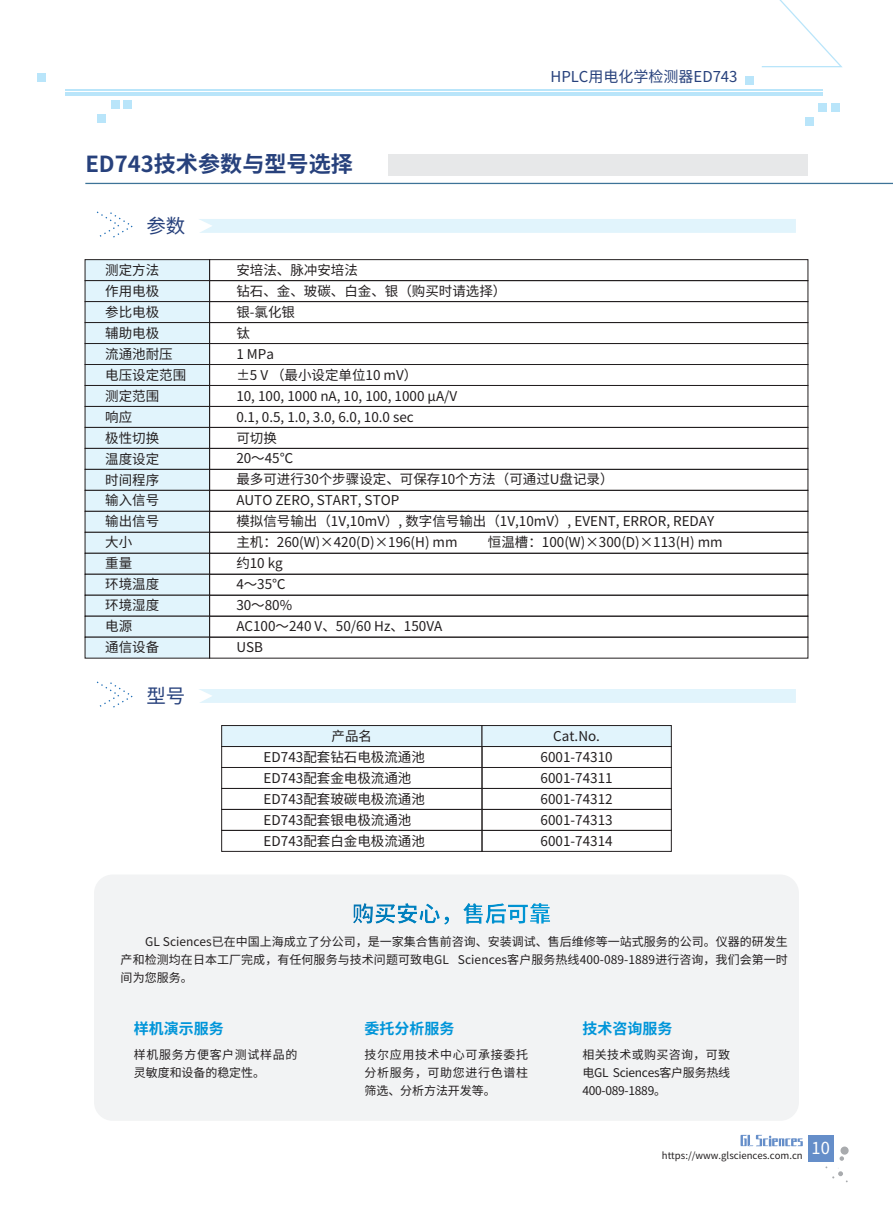
<style>
.page{position:relative;width:893px;height:1212px;background:#fff}
.page>*{position:absolute;margin:0;border:0;box-sizing:border-box;transform-origin:0 0}
.t1{font:700 22.05px "Source Han Sans SC";color:#27417c}
.t2{font:19.5px "Source Han Sans SC";color:#27417c}
.t3{font:700 15px "Source Han Sans SC";color:#0095d9}
.t4{font:15px "Source Han Sans SC";color:#27417c}
.t5{font:13.5px/21px "Source Han Sans SC";color:#231f20}
.t6{font:12px/18px "Source Han Sans SC";letter-spacing:.005em;color:#231f20;text-align:justify}
.t7{font:12px/18px "Source Han Sans SC";letter-spacing:.05em;color:#231f20}
.t8{font:9.6px "Source Han Sans SC";color:#231f20}
</style>
<div class="page">
<div style="left:389px;top:154px;width:419px;height:21px;background:#e7e8e9"></div>
<hr style="left:85px;top:183px;width:808px;height:1px;background:#3d7398">
<svg style="left:823px;top:1141px;width:25px;height:41px"></svg>
<div style="left:199px;top:219px;width:597px;height:14px;background:#e1f4fc"></div>
<svg style="left:96px;top:211px;width:37px;height:27px"></svg>
<div style="left:199px;top:689px;width:597px;height:14px;background:#e1f4fc"></div>
<svg style="left:96px;top:681px;width:37px;height:27px"></svg>
<div style="left:85px;top:259px;width:125px;height:22px;background:#e1f4fc;border:1px solid #231f20"></div>
<div style="left:85px;top:280px;width:125px;height:22px;background:#e1f4fc;border:1px solid #231f20"></div>
<div style="left:85px;top:301px;width:125px;height:22px;background:#e1f4fc;border:1px solid #231f20"></div>
<div style="left:85px;top:322px;width:125px;height:22px;background:#e1f4fc;border:1px solid #231f20"></div>
<div style="left:85px;top:343px;width:125px;height:22px;background:#e1f4fc;border:1px solid #231f20"></div>
<div style="left:85px;top:364px;width:125px;height:22px;background:#e1f4fc;border:1px solid #231f20"></div>
<div style="left:85px;top:385px;width:125px;height:22px;background:#e1f4fc;border:1px solid #231f20"></div>
<div style="left:85px;top:406px;width:125px;height:22px;background:#e1f4fc;border:1px solid #231f20"></div>
<div style="left:85px;top:427px;width:125px;height:22px;background:#e1f4fc;border:1px solid #231f20"></div>
<div style="left:85px;top:448px;width:125px;height:22px;background:#e1f4fc;border:1px solid #231f20"></div>
<div style="left:85px;top:469px;width:125px;height:22px;background:#e1f4fc;border:1px solid #231f20"></div>
<div style="left:85px;top:490px;width:125px;height:22px;background:#e1f4fc;border:1px solid #231f20"></div>
<div style="left:85px;top:511px;width:125px;height:22px;background:#e1f4fc;border:1px solid #231f20"></div>
<div style="left:85px;top:532px;width:125px;height:22px;background:#e1f4fc;border:1px solid #231f20"></div>
<div style="left:85px;top:553px;width:125px;height:22px;background:#e1f4fc;border:1px solid #231f20"></div>
<div style="left:85px;top:574px;width:125px;height:22px;background:#e1f4fc;border:1px solid #231f20"></div>
<div style="left:85px;top:595px;width:125px;height:22px;background:#e1f4fc;border:1px solid #231f20"></div>
<div style="left:85px;top:616px;width:125px;height:22px;background:#e1f4fc;border:1px solid #231f20"></div>
<div style="left:85px;top:637px;width:125px;height:21px;background:#e1f4fc"></div>
<div style="left:209px;top:259px;width:599px;height:22px;border:1px solid #231f20"></div>
<div style="left:209px;top:280px;width:599px;height:22px;border:1px solid #231f20"></div>
<div style="left:209px;top:301px;width:599px;height:22px;border:1px solid #231f20"></div>
<div style="left:209px;top:322px;width:599px;height:22px;border:1px solid #231f20"></div>
<div style="left:209px;top:343px;width:599px;height:22px;border:1px solid #231f20"></div>
<div style="left:209px;top:364px;width:599px;height:22px;border:1px solid #231f20"></div>
<div style="left:209px;top:385px;width:599px;height:22px;border:1px solid #231f20"></div>
<div style="left:209px;top:406px;width:599px;height:22px;border:1px solid #231f20"></div>
<div style="left:209px;top:427px;width:599px;height:22px;border:1px solid #231f20"></div>
<div style="left:209px;top:448px;width:599px;height:22px;border:1px solid #231f20"></div>
<div style="left:209px;top:469px;width:599px;height:22px;border:1px solid #231f20"></div>
<div style="left:209px;top:490px;width:599px;height:22px;border:1px solid #231f20"></div>
<div style="left:209px;top:511px;width:599px;height:22px;border:1px solid #231f20"></div>
<div style="left:209px;top:532px;width:599px;height:22px;border:1px solid #231f20"></div>
<div style="left:209px;top:553px;width:599px;height:22px;border:1px solid #231f20"></div>
<div style="left:209px;top:574px;width:599px;height:22px;border:1px solid #231f20"></div>
<div style="left:209px;top:595px;width:599px;height:22px;border:1px solid #231f20"></div>
<div style="left:209px;top:616px;width:599px;height:22px;border:1px solid #231f20"></div>
<div style="left:209px;top:637px;width:599px;height:21px;border:1px solid #231f20"></div>
<div style="left:221px;top:725px;width:261px;height:22px;background:#e1f4fc;border:1px solid #231f20"></div>
<div style="left:221px;top:746px;width:261px;height:22px;border:1px solid #231f20"></div>
<div style="left:221px;top:767px;width:261px;height:22px;border:1px solid #231f20"></div>
<div style="left:221px;top:788px;width:261px;height:22px;border:1px solid #231f20"></div>
<div style="left:221px;top:809px;width:261px;height:22px;border:1px solid #231f20"></div>
<div style="left:221px;top:830px;width:261px;height:22px;border:1px solid #231f20"></div>
<div style="left:482px;top:725px;width:190px;height:22px;background:#e1f4fc;border:1px solid #231f20"></div>
<div style="left:482px;top:746px;width:190px;height:22px;border:1px solid #231f20"></div>
<div style="left:482px;top:767px;width:190px;height:22px;border:1px solid #231f20"></div>
<div style="left:482px;top:788px;width:190px;height:22px;border:1px solid #231f20"></div>
<div style="left:482px;top:809px;width:190px;height:22px;border:1px solid #231f20"></div>
<div style="left:482px;top:830px;width:190px;height:22px;border:1px solid #231f20"></div>
<div style="left:94px;top:874px;width:705px;height:247px;background:#f2f3f4;border-radius:19px"></div>
<svg style="left:762px;top:0;width:80px;height:67px"></svg>
<hr style="left:65px;top:90px;width:758px;height:1px;background:#b9e5fa">
<hr style="left:65px;top:92px;width:758px;height:1px;background:#b9e5fa">
<hr style="left:65px;top:94px;width:758px;height:1px;background:#b9e5fa">
<div style="left:123px;top:100px;width:8px;height:9px;background:#b9e5fa"></div>
<div style="left:111px;top:100px;width:8px;height:9px;background:#b9e5fa"></div>
<div style="left:97px;top:114px;width:9px;height:8px;background:#b9e5fa"></div>
<div style="left:37px;top:73px;width:9px;height:9px;background:#b9e5fa"></div>
<div style="left:831px;top:103px;width:8px;height:9px;background:#b9e5fa"></div>
<div style="left:819px;top:103px;width:8px;height:9px;background:#b9e5fa"></div>
<div style="left:805px;top:117px;width:8px;height:9px;background:#b9e5fa"></div>
<div style="left:745px;top:77px;width:9px;height:8px;background:#b9e5fa"></div>
<div style="left:808px;top:1135px;width:25px;height:26px;background:#658ec9"></div>
<svg style="left:740px;top:1135px;width:63px;height:11px"></svg>
<svg style="left:353px;top:903px;width:96px;height:22px"></svg>
<svg style="left:463px;top:903px;width:87px;height:21px"></svg>
<h1 class="t1" style="left:85px;top:152px;width:269px">ED743技术参数与型号选择</h1>
<h2 class="t2" style="left:146px;top:215px;width:41px">参数</h2>
<p class="t4" style="left:550px;top:68px;width:189px">HPLC用电化学检测器ED743</p>
<p class="t5" style="left:105px;top:260px;width:83px">测定方法<br>作用电极<br>参比电极<br>辅助电极<br>流通池耐压电压设定范围测定范围<br>响应<br>极性切换<br>温度设定<br>时间程序<br>输入信号<br>输出信号<br>大小<br>重量<br>环境温度<br>环境湿度<br>电源<br>通信设备</p>
<p class="t5" style="left:236px;top:260px;width:479px">安培法、脉冲安培法<br>钻石、金、玻碳、白金、银（购买时请选择）<br>银-氯化银<br>钛<br>1 MPa<br>±5 V （最小设定单位10 mV）<br>10, 100, 1000 nA, 10, 100, 1000 μA/V<br>0.1, 0.5, 1.0, 3.0, 6.0, 10.0 sec<br>可切换<br>20～45℃<br>最多可进行30个步骤设定、可保存10个方法（可通过U盘记录）<br>AUTO ZERO, START, STOP<br>模拟信号输出（1V,10mV）, 数字信号输出（1V,10mV）, EVENT, ERROR, REDAY主机：260(W)×420(D)×196(H) mm</p>
<p class="t5" style="left:488px;top:532px;width:236px">恒温槽：100(W)×300(D)×113(H) mm</p>
<p class="t5" style="left:236px;top:553px;width:207px">约10 kg<br>4～35℃<br>30～80%<br>AC100～240 V、50/60 Hz、150VA<br>USB</p>
<h2 class="t2" style="left:146px;top:685px;width:41px">型号</h2>
<p class="t5" style="left:332px;top:725px;width:42px">产品名</p>
<p class="t5" style="left:553px;top:726px;width:48px">Cat.No.</p>
<p class="t5" style="left:264px;top:747px;width:163px">ED743配套钻石电极流通池<br>ED743配套金电极流通池<br>ED743配套玻碳电极流通池<br>ED743配套银电极流通池<br>ED743配套白金电极流通池</p>
<p class="t5" style="left:541px;top:747px;width:74px;text-align:justify">6001-74310<br>6001-74311<br>6001-74312<br>6001-74313<br>6001-74314</p>
<p class="t6" style="left:121px;top:932px;width:669px;text-indent:25px">GL Sciences已在中国上海成立了分公司，是一家集合售前咨询、安装调试、售后维修等一站式服务的公司。仪器的研发生产和检测均在日本工厂完成，有任何服务与技术问题可致电GL Sciences客户服务热线400-089-1889进行咨询，我们会第一时间为您服务。</p>
<p class="t3" style="left:134px;top:1020px;width:92px">样机演示服务</p>
<p class="t3" style="left:364px;top:1020px;width:92px">委托分析服务</p>
<p class="t3" style="left:582px;top:1020px;width:92px">技术咨询服务</p>
<p class="t7" style="left:134px;top:1046px;width:165px">样机服务方便客户测试样品的灵敏度和设备的稳定性。</p>
<p class="t6" style="left:364px;top:1046px;width:165px">技尔应用技术中心可承接委托分析服务，可助您进行色谱柱筛选、分析方法开发等。</p>
<p class="t6" style="left:582px;top:1046px;width:149px">相关技术或购买咨询，可致电GL Sciences客户服务热线400-089-1889。</p>
<p class="t8" style="left:662px;top:1150px;width:169px">https://www.glsciences.com.cn <sup>10</sup></p>
</div>
